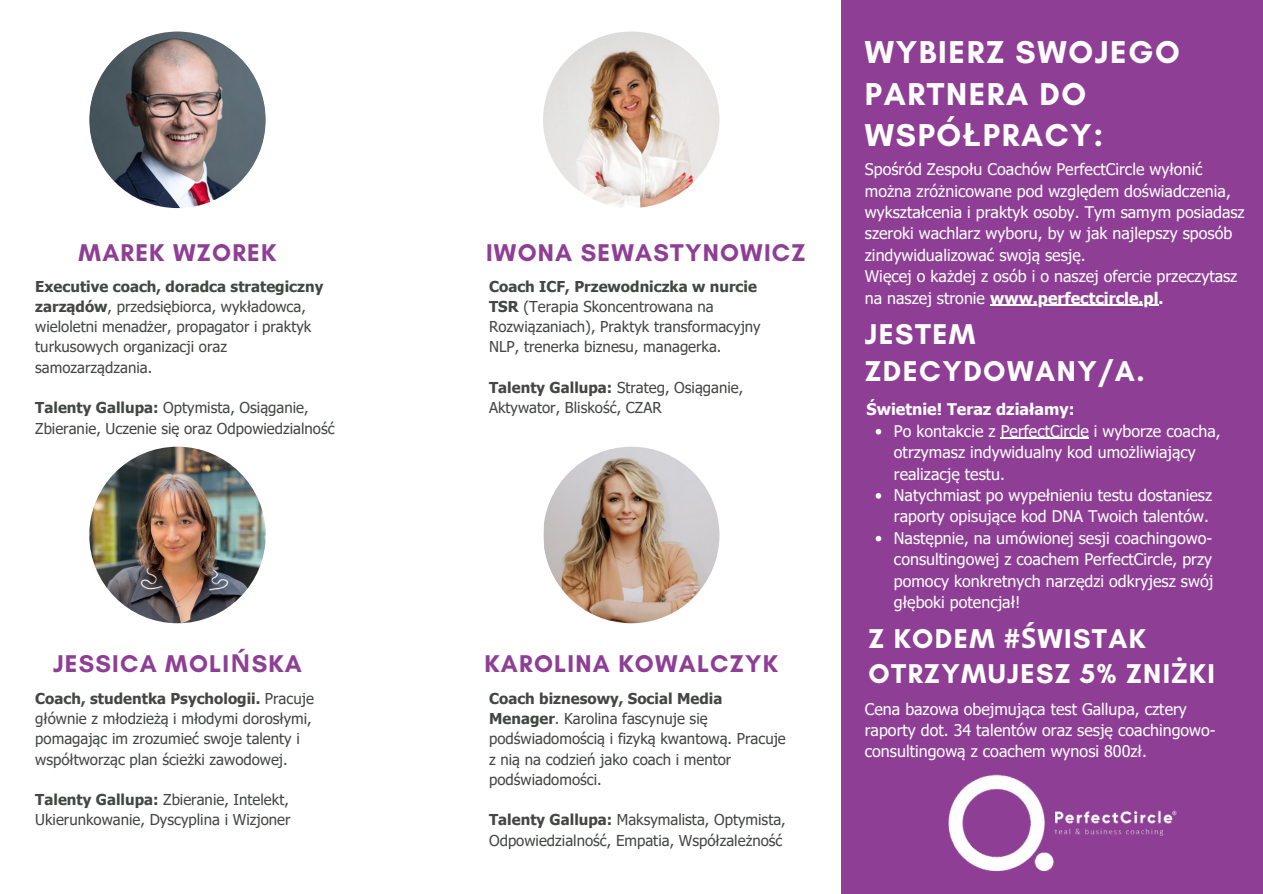
<style>
.page{position:relative;width:1263px;height:894px;background:#fff}
.page>*{position:absolute;margin:0;border:0;box-sizing:border-box;transform-origin:0 0}
.t1{font:700 32.1px/41.5px "Glacial Indifference";letter-spacing:.05em;color:#fff}
.t2{font:700 29.1px/37px "Glacial Indifference";letter-spacing:.05em;color:#fff}
.t3{font:700 27.6px/34.8px "Glacial Indifference";letter-spacing:.05em;color:#fff}
.t4{font:700 24.6px "Glacial Indifference";letter-spacing:.05em;color:#8e3f95}
.t5{font:16.05px/21.3px "Tahoma";color:#fff}
.t6{font:700 16.05px "Tahoma";color:#fff}
.t7{font:15px/20.2px "Tahoma";color:#434743}
.s1{font-weight:700}
.s2{font-family:"Noto Sans"}
</style>
<div class="page">
<div style="left:841px;top:0;width:422px;height:893px;background:#8e3f95"></div>
<img style="left:89px;top:446px;width:177px;height:177px;border-radius:50%">
<img style="left:89px;top:32px;width:177px;height:176px;border-radius:50%">
<img style="left:543px;top:32px;width:176px;height:176px;border-radius:50%">
<img style="left:543px;top:446px;width:176px;height:177px;border-radius:50%">
<img style="left:948px;top:774px;width:229px;height:98px">
<hr style="left:990px;top:304px;width:168px;height:2px;background:#fff">
<svg style="left:876px;top:429px;width:5px;height:5px"></svg>
<hr style="left:1001px;top:438px;width:88px;height:1px;background:#fff">
<svg style="left:876px;top:493px;width:5px;height:5px"></svg>
<svg style="left:876px;top:535px;width:5px;height:6px"></svg>
<p class="t4" style="left:79px;top:237px;width:199px">MAREK WZOREK</p>
<p class="t7" style="left:35px;top:275px;width:290px"><span class="s1">Executive coach, doradca strategiczny zarządów</span>, przedsiębiorca, wykładowca, wieloletni menadżer, propagator i praktyk turkusowych organizacji oraz samozarządzania.</p>
<p class="t7" style="left:35px;top:397px;width:301px"><span class="s1">Talenty Gallupa:</span> Optymista, Osiąganie,<br>Zbieranie, Uczenie się oraz Odpowiedzialność</p>
<p class="t4" style="left:53px;top:648px;width:250px">JESSICA MOLI<span class="s2">Ń</span>SKA</p>
<p class="t7" style="left:35px;top:687px;width:280px"><span class="s1">Coach, studentka Psychologii.</span> Pracuje głównie z młodzieżą i młodymi dorosłymi, pomagając im zrozumieć swoje talenty i współtworząc plan ścieżki zawodowej.</p>
<p class="t7" style="left:35px;top:788px;width:257px"><span class="s1">Talenty Gallupa:</span> Zbieranie, Intelekt,<br>Ukierunkowanie, Dyscyplina i Wizjoner</p>
<p class="t4" style="left:486px;top:237px;width:321px">IWONA SEWASTYNOWICZ</p>
<p class="t7" style="left:489px;top:275px;width:273px"><span class="s1">Coach ICF, Przewodniczka w nurcie TSR</span> (Terapia Skoncentrowana na Rozwiązaniach), Praktyk transformacyjny NLP, trenerka biznesu, managerka.</p>
<p class="t7" style="left:489px;top:377px;width:256px"><span class="s1">Talenty Gallupa:</span> Strateg, Osiąganie,<br>Aktywator, Bliskość, CZAR</p>
<p class="t4" style="left:484px;top:648px;width:295px">KAROLINA KOWALCZYK</p>
<p class="t7" style="left:489px;top:687px;width:298px"><span class="s1">Coach biznesowy, Social Media<br>Menager</span>. Karolina fascynuje się podświadomością i fizyką kwantową. Pracuje z nią na codzień jako coach i mentor podświadomości.</p>
<p class="t7" style="left:489px;top:809px;width:298px"><span class="s1">Talenty Gallupa:</span> Maksymalista, Optymista,<br>Odpowiedzialność, Empatia, Współzależność</p>
<p class="t1" style="left:865px;top:31px;width:316px">WYBIERZ SWOJEGO<br>PARTNERA DO<br>WSPÓ<span class="s2">Ł</span>PRACY:</p>
<p class="t5" style="left:865px;top:158px;width:381px">Spośród Zespołu Coachów PerfectCircle wyłonić można zróżnicowane pod względem doświadczenia, wykształcenia i praktyk osoby. Tym samym posiadasz szeroki wachlarz wyboru, by w jak najlepszy sposób zindywidualizować swoją sesję.</p>
<p class="t5" style="left:865px;top:265px;width:374px">Więcej o każdej z osób i o naszej ofercie przeczytasz na naszej stronie <span class="s1">www.perfectcircle.pl.</span></p>
<p class="t2" style="left:865px;top:315px;width:281px">JESTEM<br>ZDECYDOWANY/A.</p>
<p class="t6" style="left:867px;top:399px;width:209px">Świetnie! Teraz działamy:</p>
<p class="t5" style="left:894px;top:419px;width:328px">Po kontakcie z PerfectCircle i wyborze coacha, otrzymasz indywidualny kod umożliwiający realizację testu.</p>
<p class="t5" style="left:894px;top:484px;width:320px">Natychmiast po wypełnieniu testu dostaniesz raporty opisujące kod DNA Twoich talentów.</p>
<p class="t5" style="left:894px;top:526px;width:321px;text-align:justify">Następnie, na umówionej sesji coachingowo&shy;consultingowej z coachem PerfectCircle, przy pomocy konkretnych narzędzi odkryjesz swój głęboki potencjał!</p>
<p class="t3" style="left:868px;top:620px;width:348px">Z KODEM #<span class="s2">Ś</span>WISTAK<br>OTRZYMUJESZ 5% ZNI<span class="s2">Ż</span>KI</p>
<p class="t5" style="left:865px;top:697px;width:352px">Cena bazowa obejmująca test Gallupa, cztery raporty dot. 34 talentów oraz sesję coachingowo&shy;consultingową z coachem wynosi 800zł.</p>
</div>
